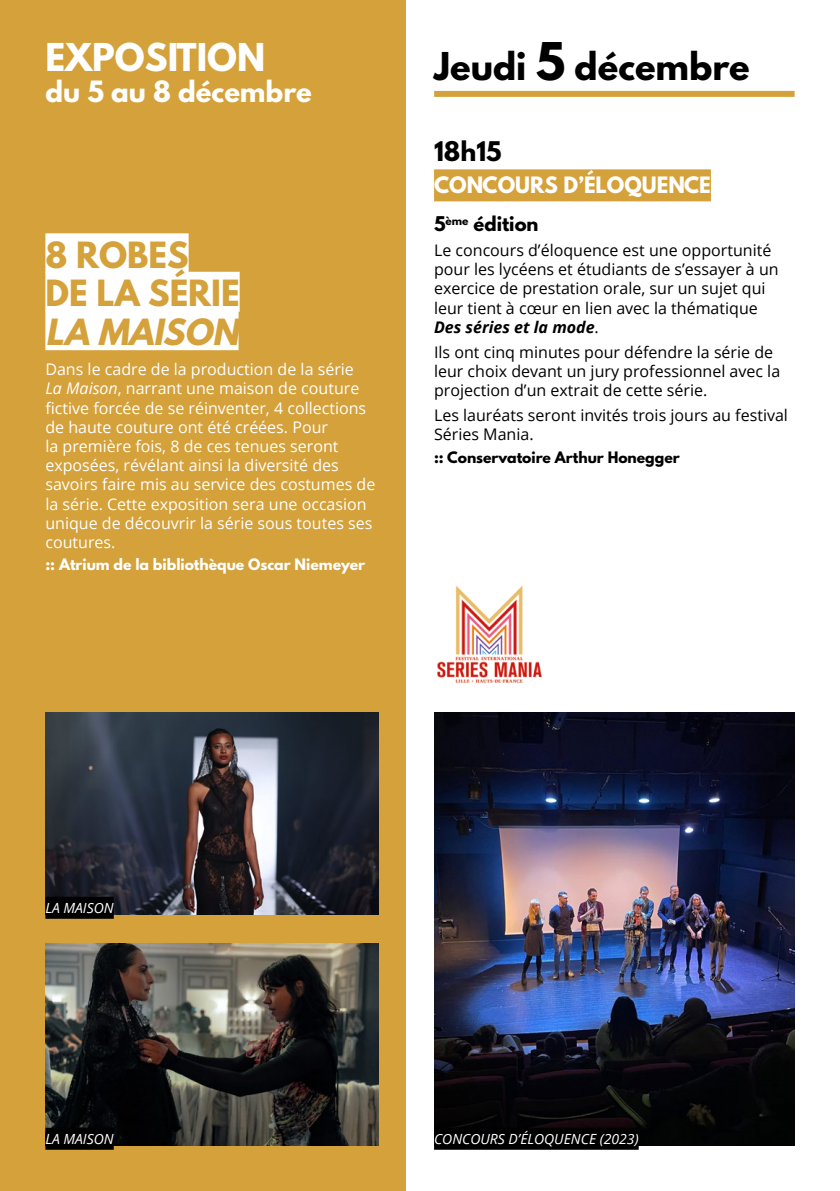
<style>
.page{position:relative;width:840px;height:1191px;background:#fff}
.page>*{position:absolute;margin:0;border:0;box-sizing:border-box;transform-origin:0 0}
.t1{font:700 34px "League Spartan";color:#000}
.t2{font:700 34px "League Spartan";color:#fff}
.t3{font:700 32px/38.4px "League Spartan";color:#d4a13a}
.t4{font:italic 700 32px "League Spartan";color:#d4a13a}
.t5{font:700 26px "League Spartan";color:#fff}
.t6{font:700 24px "League Spartan";color:#000}
.t7{font:700 20px "League Spartan";color:#fff}
.t8{font:700 18px "League Spartan";color:#000}
.t9{font:16px/19.2px "Open Sans";color:#000}
.t10{font:16px/19.2px "Open Sans";color:#fff}
.t11{font:italic 14px "Open Sans";color:#fff}
.t12{font:700 14px "League Spartan";color:#fff}
.t13{font:700 14px "League Spartan";color:#000}
.s1{font-style:italic}
.s2{font-size:46px}
.s3{font-weight:700;font-style:italic}
</style>
<div class="page">
<div style="left:434px;top:91px;width:360px;height:6px;background:#d4a13a"></div>
<div style="left:434px;top:169px;width:276px;height:32px;background:#d4a13a"></div>
<img style="left:434px;top:712px;width:360px;height:433px">
<div style="left:434px;top:1127px;width:204px;height:22px;background:#000"></div>
<img style="left:437px;top:585px;width:105px;height:98px">
<div style="left:0;top:0;width:405px;height:1191px;background:#d4a13a"></div>
<div style="left:45px;top:233px;width:143px;height:40px;background:#fff"></div>
<div style="left:45px;top:272px;width:194px;height:40px;background:#fff"></div>
<div style="left:45px;top:310px;width:193px;height:40px;background:#fff"></div>
<img style="left:45px;top:943px;width:333px;height:202px">
<img style="left:45px;top:712px;width:333px;height:202px">
<div style="left:45px;top:1127px;width:69px;height:22px;background:#000"></div>
<div style="left:45px;top:896px;width:69px;height:22px;background:#000"></div>
<h1 class="t2" style="left:45px;top:30px;width:221px">EXPOSITION</h1>
<h3 class="t5" style="left:45px;top:71px;width:268px">du 5 au 8 décembre</h3>
<h2 class="t3" style="left:45px;top:235px;width:196px">8 ROBES<br>DE LA SÉRIE</h2>
<h2 class="t4" style="left:45px;top:306px;width:203px">LA MAISON</h2>
<p class="t10" style="left:45px;top:359px;width:331px">Dans le cadre de la production de la série<br><span class="s1">La Maison</span>, narrant une maison de couture fictive forcée de se réinventer, 4 collections de haute couture ont été créées. Pour<br>la première fois, 8 de ces tenues seront exposées, révélant ainsi la diversité des savoirs faire mis au service des costumes de la série. Cette exposition sera une occasion unique de découvrir la série sous toutes ses coutures.</p>
<p class="t12" style="left:45px;top:554px;width:321px">:: Atrium de la bibliothèque Oscar Niemeyer</p>
<h1 class="t1" style="left:434px;top:39px;width:317px">Jeudi <span class="s2">5</span> décembre</h1>
<h3 class="t6" style="left:434px;top:133px;width:69px">18h15</h3>
<p class="t7" style="left:434px;top:170px;width:278px">CONCOURS D’ÉLOQUENCE</p>
<p class="t8" style="left:434px;top:210px;width:106px">5<sup>ème</sup> édition</p>
<p class="t9" style="left:434px;top:240px;width:346px">Le concours d’éloquence est une opportunité pour les lycéens et étudiants de s’essayer à un exercice de prestation orale, sur un sujet qui leur tient à cœur en lien avec la thématique <span class="s3">Des séries et la mode</span>.</p>
<p class="t9" style="left:434px;top:342px;width:347px">Ils ont cinq minutes pour défendre la série de leur choix devant un jury professionnel avec la projection d’un extrait de cette série.</p>
<p class="t9" style="left:434px;top:405px;width:355px">Les lauréats seront invités trois jours au festival<br>Séries Mania.</p>
<p class="t13" style="left:434px;top:446px;width:247px">:: Conservatoire Arthur Honegger</p>
<p class="t11" style="left:45px;top:898px;width:70px">LA MAISON</p>
<p class="t11" style="left:45px;top:1129px;width:70px">LA MAISON</p>
<p class="t11" style="left:434px;top:1129px;width:206px">CONCOURS D’ÉLOQUENCE (2023)</p>
</div>
